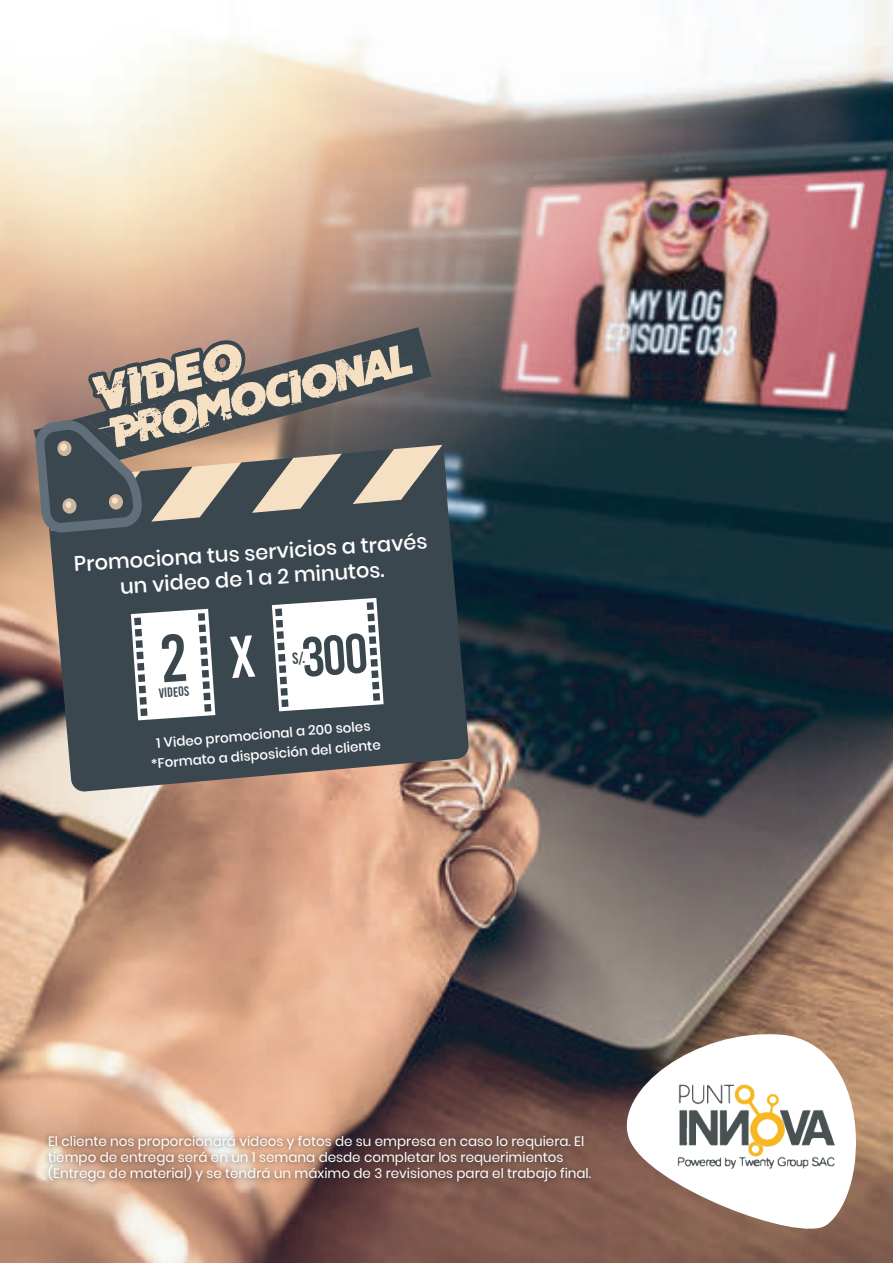
<style>
.page{position:relative;width:893px;height:1263px;background:#fff}
.page>*{position:absolute;margin:0;border:0;box-sizing:border-box;transform-origin:0 0}
.t1{font:italic 50.7px "Cutthecrap";color:#f6e0c4;scale:1.08 1}
.t2{font:italic 45.75px "Cutthecrap";color:#f6e0c4;scale:1.08 1}
.t3{font:500 20.85px/25px "Poppins";color:#fff;text-align:center}
.t4{font:13.5px/16.2px "Poppins";color:#fff}
.t5{font:500 13.5px "Poppins";color:#fff}
.t6{font:13.5px "Bebas Kai";color:#3b474f}
</style>
<div class="page">
<img style="left:0;top:0;width:893px;height:1263px">
<img style="left:608px;top:982px;width:285px;height:272px">
<svg style="left:48px;top:478px;width:421px;height:314px;background:#495055"></svg>
<svg style="left:14px;top:289px;width:218px;height:227px;background:#c79e87"></svg>
<svg style="left:34px;top:321px;width:413px;height:212px;background:#736c69"></svg>
<img style="left:39px;top:1125px;width:572px;height:84px">
<svg style="left:131px;top:609px;width:84px;height:111px"></svg>
<svg style="left:272px;top:598px;width:112px;height:113px"></svg>
<svg style="left:229px;top:635px;width:26px;height:43px"></svg>
<h1 class="t1" style="left:85px;top:359px;width:141px;rotate:-14deg">Video</h1>
<h2 class="t2" style="left:102px;top:401px;width:288px;rotate:-14deg">promocional</h2>
<h3 class="t3" style="left:73px;top:553px;width:356px;rotate:-4deg">Promociona tus servicios a través un video de 1 a 2 minutos.</h3>
<p class="t6" style="left:158px;top:686px;width:32px;rotate:-4deg">videos</p>
<p class="t5" style="left:156px;top:736px;width:216px;rotate:-5deg">1 Video promocional a 200 soles</p>
<p class="t5" style="left:150px;top:757px;width:232px;rotate:-5deg">*Formato a disposición del cliente</p>
<p class="t4" style="left:48px;top:1133px;width:545px">El cliente nos proporcionará videos y fotos de su empresa en caso lo requiera. El tiempo de entrega será en un 1 semana desde completar los requerimientos (Entrega de material) y se tendrá un máximo de 3 revisiones para el trabajo final.</p>
</div>
